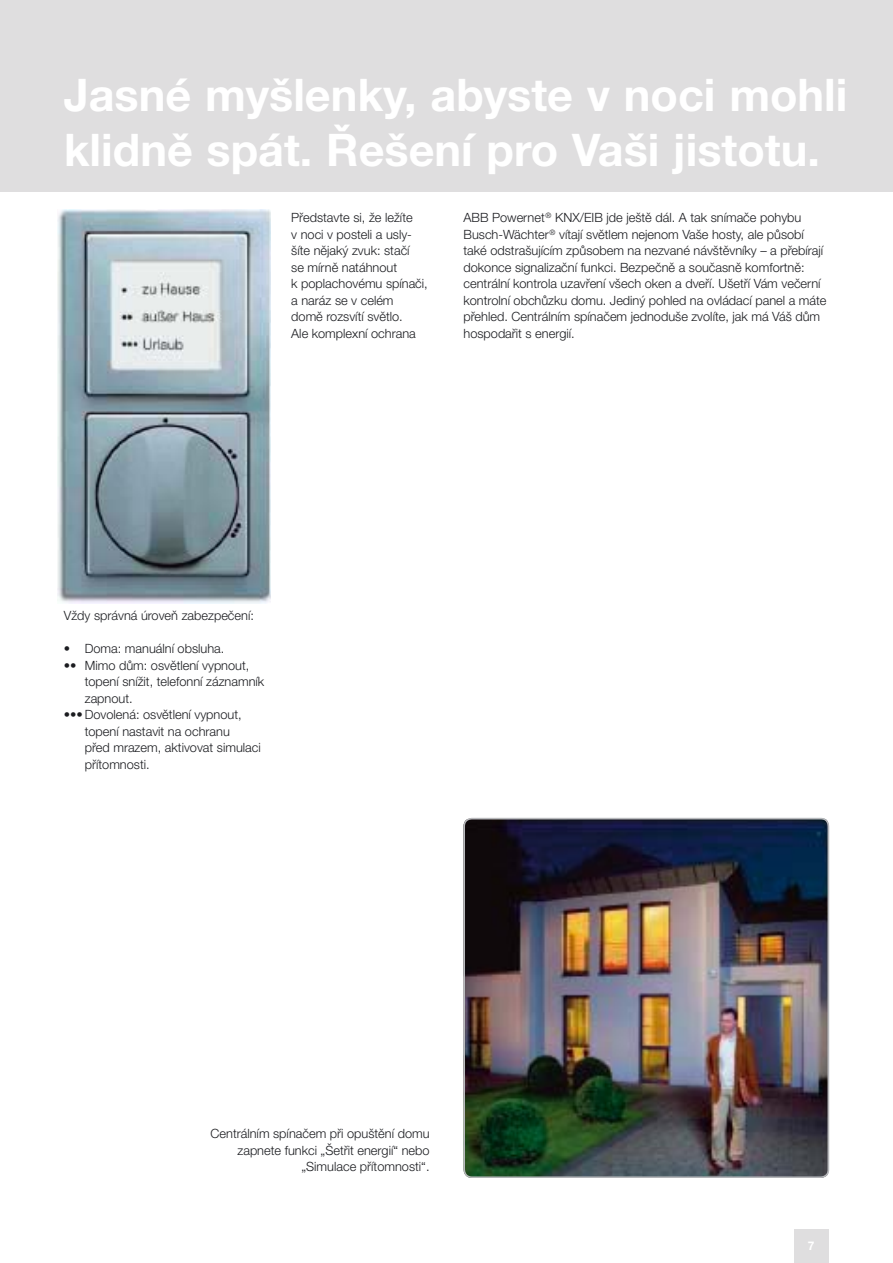
<style>
.page{position:relative;width:893px;height:1263px;background:#fff}
.page>*{position:absolute;margin:0;border:0;box-sizing:border-box;transform-origin:0 0}
.t1{font:700 45px/54.3px "Helvetica Neue CE";color:#fff}
.t2{font:300 12.75px/16.5px "Helvetica Neue CE";color:#1b1c20}
.t3{font:700 12px "Helvetica Neue CE";color:#fff}
</style>
<div class="page">
<div style="left:0;top:0;width:893px;height:191px;background:#dfdedf"></div>
<img style="left:463px;top:818px;width:366px;height:360px;border-radius:9px">
<div style="left:463px;top:818px;width:366px;height:360px;border:2px solid #b8b9bc;border-radius:8px"></div>
<img style="left:57px;top:209px;width:213px;height:394px">
<div style="left:794px;top:1229px;width:34px;height:33px;background:#dfdedf"></div>
<h1 class="t1" style="left:64px;top:73px;width:785px">Jasné myšlenky, abyste v noci mohli klidně spát. Řešení pro Vaši jistotu.</h1>
<p class="t2" style="left:291px;top:211px;width:138px">Představte si, že ležíte<br>v noci v posteli a usly&shy;šíte nějaký zvuk: stačí<br>se mírně natáhnout<br>k poplachovému spínači, a naráz se v celém domě rozsvítí světlo.<br>Ale komplexní ochrana</p>
<p class="t2" style="left:463px;top:211px;width:364px">ABB Powernet<sup>®</sup> KNX/EIB jde ještě dál. A tak snímače pohybu Busch-Wächter<sup>®</sup> vítají světlem nejenom Vaše hosty, ale působí také odstrašujícím způsobem na nezvané návštěvníky – a přebírají dokonce signalizační funkci. Bezpečně a současně komfortně: centrální kontrola uzavření všech oken a dveří. Ušetří Vám večerní kontrolní obchůzku domu. Jediný pohled na ovládací panel a máte přehled. Centrálním spínačem jednoduše zvolíte, jak má Váš dům hospodařit s energií.</p>
<p class="t2" style="left:64px;top:609px;width:192px">Vždy správná úroveň zabezpečení:</p>
<p class="t2" style="left:64px;top:642px;width:162px">• Doma: manuální obsluha.</p>
<p class="t2" style="left:85px;top:658px;width:181px;text-indent:-21px">•• Mimo dům: osvětlení vypnout, topení snížit, telefonní záznamník zapnout.</p>
<p class="t2" style="left:85px;top:708px;width:178px;text-indent:-21px">••• Dovolená: osvětlení vypnout, topení nastavit na ochranu<br>před mrazem, aktivovat simulaci přítomnosti.</p>
<p class="t2" style="left:211px;top:1127px;width:220px;text-align:right">Centrálním spínačem při opuštění domu zapnete funkci „Šetřit energií“ nebo „Simulace přítomnosti“.</p>
<p class="t3" style="left:808px;top:1242px;width:8px">7</p>
</div>
